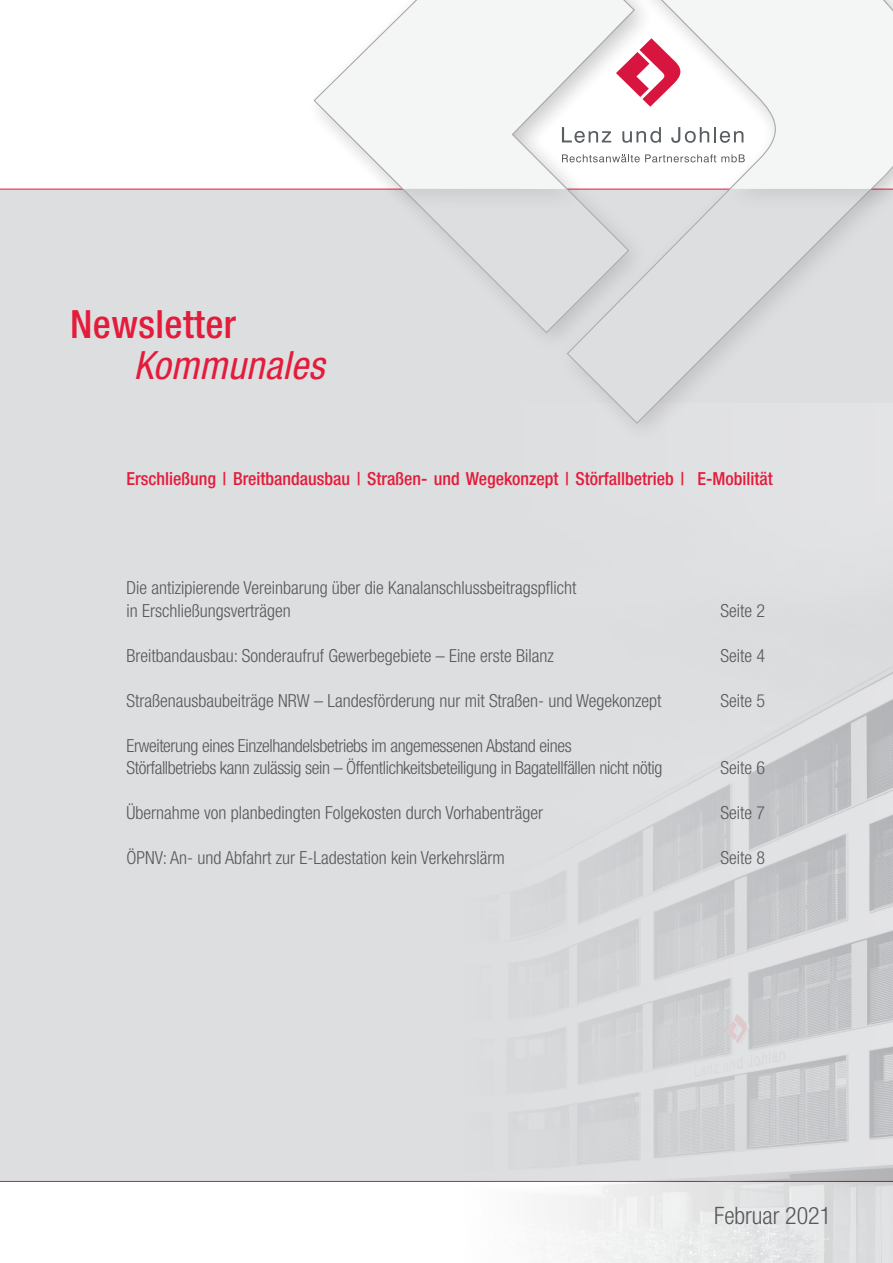
<style>
.page{position:relative;width:893px;height:1263px;background:#fff}
.page>*{position:absolute;margin:0;border:0;box-sizing:border-box;transform-origin:0 0}
.head{font:500 condensed 39px "Helvetica Neue LT Std";letter-spacing:.01em;color:#e41c3b}
.head-2{font:italic condensed 39px "Helvetica Neue LT Std";letter-spacing:.01em;color:#e41c3b}
.fliess{font:300 condensed 24px "Helvetica Neue LT Std";color:#57585a}
.fliess-2{font:300 condensed 18px "Helvetica Neue LT Std";color:#57585a}
.fliess-3{font:300 condensed 18px/22.5px "Helvetica Neue LT Std";letter-spacing:-.02em;color:#57585a}
.head-3{font:500 condensed 18px "Helvetica Neue LT Std";color:#e41c3b}
</style>
<div class="page">
<div style="left:0;top:189px;width:530px;height:993px;background:#dddee0"></div>
<img style="left:429px;top:404px;width:464px;height:859px">
<div style="left:304px;top:0;width:353px;height:355px;background:#dddee0"></div>
<svg style="left:424px;top:214px;width:106px;height:106px"></svg>
<div style="left:530px;top:0;width:363px;height:446px;background:#dedfe1"></div>
<svg style="left:541px;top:214px;width:324px;height:210px"></svg>
<div style="left:304px;top:0;width:353px;height:214px;background:#231f20;opacity:.15"></div>
<svg style="left:314px;top:0;width:216px;height:189px;fill:#f4f5f5"></svg>
<div style="left:530px;top:0;width:363px;height:214px;background:#231f20;opacity:.15"></div>
<svg style="left:540px;top:0;width:353px;height:189px;fill:#f4f5f5"></svg>
<svg style="left:616px;top:38px;width:64px;height:69px"></svg>
<svg style="left:562px;top:127px;width:49px;height:16px"></svg>
<svg style="left:622px;top:127px;width:39px;height:16px"></svg>
<svg style="left:671px;top:127px;width:72px;height:16px"></svg>
<svg style="left:562px;top:154px;width:183px;height:8px"></svg>
<p class="head" style="left:70px;top:301px;width:168px">Newsletter</p>
<p class="head-2" style="left:134px;top:342px;width:192px">Kommunales</p>
<p class="head-3" style="left:126px;top:467px;width:648px">Erschließung | Breitbandausbau | Straßen- und Wegekonzept | Störfallbetrieb | E-Mobilität</p>
<p class="fliess-2" style="left:126px;top:577px;width:451px">Die antizipierende Vereinbarung über die Kanalanschlussbeitragspflicht</p>
<p class="fliess-2" style="left:126px;top:600px;width:166px">in Erschließungsverträgen</p>
<p class="fliess-2" style="left:720px;top:600px;width:46px">Seite 2</p>
<p class="fliess-2" style="left:126px;top:645px;width:429px">Breitbandausbau: Sonderaufruf Gewerbegebiete – Eine erste Bilanz</p>
<p class="fliess-2" style="left:720px;top:645px;width:46px">Seite 4</p>
<p class="fliess-2" style="left:126px;top:690px;width:537px">Straßenausbaubeiträge NRW – Landesförderung nur mit Straßen- und Wegekonzept</p>
<p class="fliess-2" style="left:720px;top:690px;width:46px">Seite 5</p>
<p class="fliess-3" style="left:126px;top:734px;width:537px">Erweiterung eines Einzelhandelsbetriebs im angemessenen Abstand eines<br>Störfallbetriebs kann zulässig sein – Öffentlichkeitsbeteiligung in Bagatellfällen nicht nötig</p>
<p class="fliess-2" style="left:720px;top:757px;width:46px">Seite 6</p>
<p class="fliess-2" style="left:126px;top:802px;width:418px">Übernahme von planbedingten Folgekosten durch Vorhabenträger</p>
<p class="fliess-2" style="left:720px;top:802px;width:46px">Seite 7</p>
<p class="fliess-2" style="left:126px;top:847px;width:380px">ÖPNV: An- und Abfahrt zur E-Ladestation kein Verkehrslärm</p>
<p class="fliess-2" style="left:720px;top:847px;width:46px">Seite 8</p>
<p class="fliess" style="left:714px;top:1202px;width:119px">Februar 2021</p>
</div>
